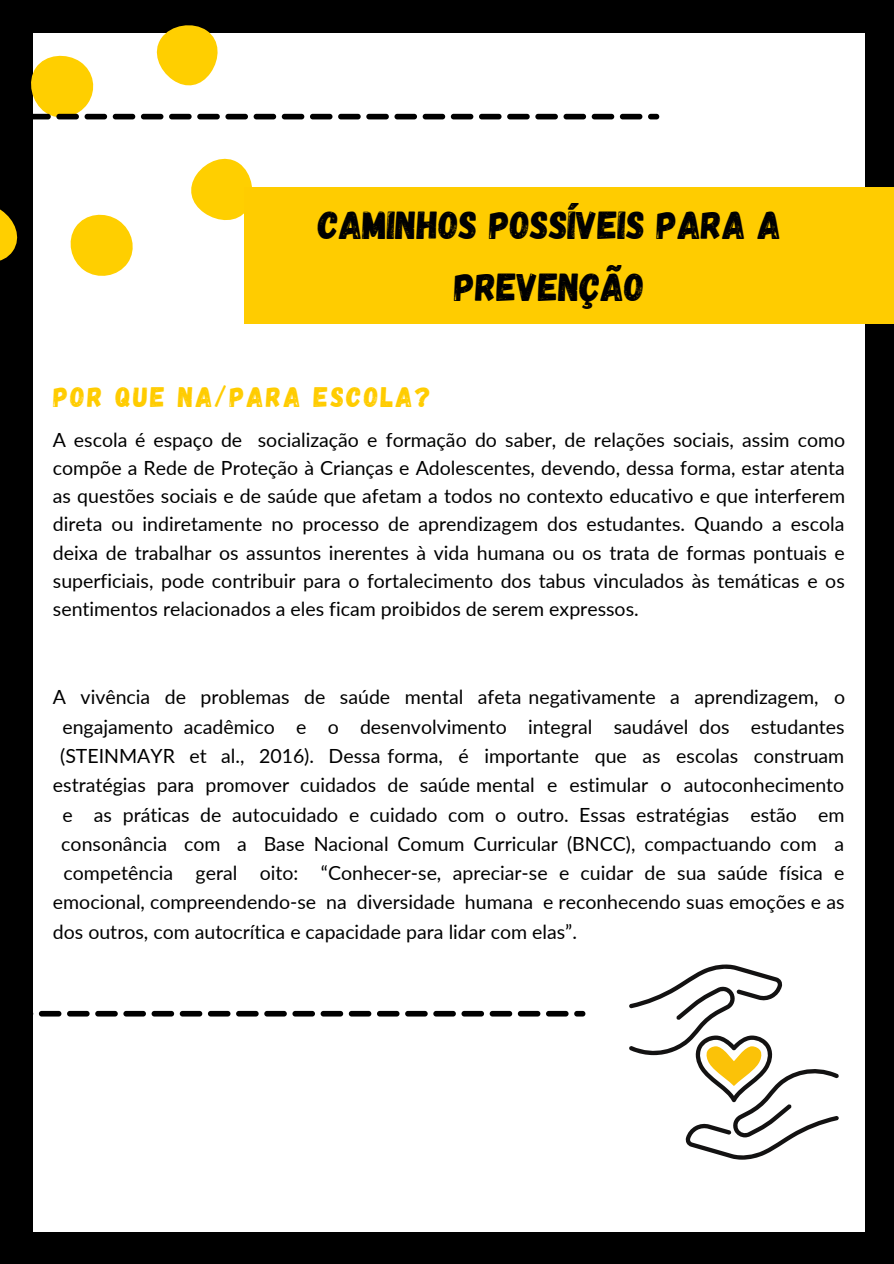
<style>
.page{position:relative;width:894px;height:1264px;background:#fff}
.page>*{position:absolute;margin:0;border:0;box-sizing:border-box;transform-origin:0 0}
.t1{font:39px/61.9px "Gagalin";color:#000;text-align:center}
.t2{font:28.2px "Gagalin";letter-spacing:.08em;color:#fc0}
.t3{font:19.5px/28.2px "Lato";color:#000;text-align:justify}
</style>
<div class="page">
<div style="left:0;top:0;width:893px;height:1263px;background:#000"></div>
<div style="left:34px;top:33px;width:830px;height:1198px;background:#fff"></div>
<svg style="left:70px;top:214px;width:63px;height:62px"></svg>
<svg style="left:191px;top:158px;width:61px;height:63px"></svg>
<svg style="left:0;top:209px;width:18px;height:52px"></svg>
<svg style="left:31px;top:25px;width:628px;height:104px"></svg>
<div style="left:244px;top:187px;width:649px;height:136px;background:#fc0"></div>
<svg style="left:629px;top:964px;width:209px;height:195px"></svg>
<svg style="left:33px;top:1010px;width:552px;height:6px"></svg>
<p class="t1" style="left:318px;top:192px;width:464px">CAMINHOS POSSÍVEIS PARA A<br>PREVENÇÃO</p>
<p class="t2" style="left:53px;top:378px;width:379px">POR QUE NA/PARA ESCOLA?</p>
<p class="t3" style="left:53px;top:425px;width:793px">A escola é espaço de socialização e formação do saber, de relações sociais, assim como compõe a Rede de Proteção à Crianças e Adolescentes, devendo, dessa forma, estar atenta as questões sociais e de saúde que afetam a todos no contexto educativo e que interferem direta ou indiretamente no processo de aprendizagem dos estudantes. Quando a escola deixa de trabalhar os assuntos inerentes à vida humana ou os trata de formas pontuais e superficiais, pode contribuir para o fortalecimento dos tabus vinculados às temáticas e os sentimentos relacionados a eles ficam proibidos de serem expressos.</p>
<p class="t3" style="left:53px;top:682px;width:793px">A vivência de problemas de saúde mental afeta negativamente a aprendizagem, o</p>
<p class="t3" style="left:62px;top:712px;width:783px">engajamento acadêmico e o desenvolvimento integral saudável dos estudantes</p>
<p class="t3" style="left:60px;top:741px;width:785px">(STEINMAYR et al., 2016). Dessa forma, é importante que as escolas construam</p>
<p class="t3" style="left:53px;top:770px;width:792px">estratégias para promover cuidados de saúde mental e estimular o autoconhecimento</p>
<p class="t3" style="left:62px;top:800px;width:783px">e as práticas de autocuidado e cuidado com o outro. Essas estratégias estão em</p>
<p class="t3" style="left:61px;top:829px;width:784px">consonância com a Base Nacional Comum Curricular (BNCC), compactuando com a</p>
<p class="t3" style="left:63px;top:858px;width:782px">competência geral oito: “Conhecer-se, apreciar-se e cuidar de sua saúde física e</p>
<p class="t3" style="left:53px;top:887px;width:792px">emocional, compreendendo-se na diversidade humana e reconhecendo suas emoções e as</p>
<p class="t3" style="left:53px;top:917px;width:525px">dos outros, com autocrítica e capacidade para lidar com elas”.</p>
</div>
